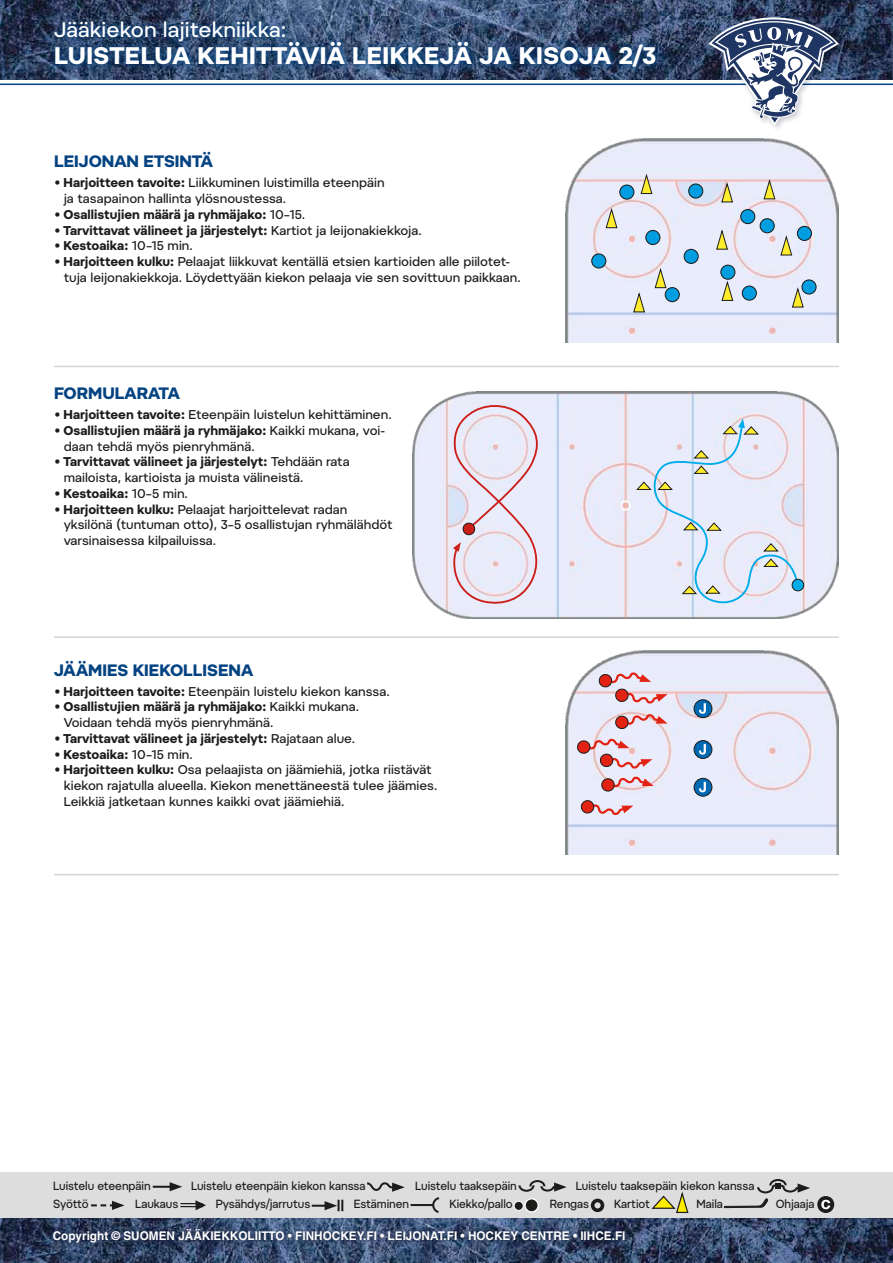
<style>
.page{position:relative;width:893px;height:1263px;background:#fff}
.page>*{position:absolute;margin:0;border:0;box-sizing:border-box;transform-origin:0 0}
.t1{font:700 24px "Pepi";letter-spacing:.02em;color:#fff}
.t2{font:500 21px "Pepi";color:#fff}
.t3{font:700 16.5px "Pepi";color:#044382}
.t4{font:500 12.75px/15.8px "Pepi";color:#1c1c1a}
.t5{font:700 12.75px "Pepi";color:#1c1c1a}
.t6{font:700 12px "Helvetica";color:#fff}
.t7{font:500 11.85px "Pepi";letter-spacing:-.005em;color:#1c1c1a;scale:.92 1}
.s1{font-weight:700}
.s2{font-weight:500}
.s3{font-family:"Helvetica Neue";font-size:18px;color:#1c1c1a}
</style>
<div class="page">
<div style="left:0;top:1172px;width:893px;height:78px;background:#ddd"></div>
<div style="left:514px;top:1201px;width:9px;height:9px;background:#1c1c1a;border-radius:50%"></div>
<div style="left:514px;top:1201px;width:10px;height:10px;border:1px solid #fff;border-radius:50%"></div>
<svg style="left:525px;top:1199px;width:13px;height:13px"></svg>
<div style="left:524px;top:1198px;width:15px;height:14px;border:1px solid #fff;border-radius:50%"></div>
<svg style="left:651px;top:1192px;width:38px;height:21px"></svg>
<svg style="left:518px;top:1180px;width:49px;height:12px"></svg>
<hr style="left:153px;top:1186px;width:20px;height:2px;background:#1c1c1a">
<svg style="left:170px;top:1182px;width:12px;height:9px"></svg>
<svg style="left:91px;top:1201px;width:34px;height:9px"></svg>
<svg style="left:180px;top:1200px;width:26px;height:10px"></svg>
<div style="left:591px;top:1199px;width:13px;height:13px;border:4px solid #1c1c1a;border-radius:50%"></div>
<svg style="left:724px;top:1179px;width:110px;height:34px"></svg>
<svg style="left:312px;top:1200px;width:31px;height:11px"></svg>
<hr style="left:411px;top:1204px;width:22px;height:2px;background:#1c1c1a">
<svg style="left:430px;top:1197px;width:10px;height:16px"></svg>
<svg style="left:367px;top:1182px;width:38px;height:10px"></svg>
<img style="left:0;top:0;width:893px;height:80px">
<img style="left:0;top:1218px;width:893px;height:45px">
<div style="left:51px;top:1227px;width:582px;height:24px;background:#18223f;opacity:.75"></div>
<div style="left:50px;top:1225px;width:578px;height:21px;background:#18223f;opacity:.75"></div>
<hr style="left:0;top:84px;width:893px;height:1px;background:#044381">
<div style="left:707px;top:16px;width:139px;height:117px;background:#18223f;opacity:.15"></div>
<div style="left:704px;top:12px;width:140px;height:119px;background:#18223f;opacity:.15"></div>
<svg style="left:708px;top:17px;width:131px;height:109px"></svg>
<div style="left:50px;top:17px;width:616px;height:60px;background:#044381;opacity:.75"></div>
<div style="left:49px;top:16px;width:612px;height:56px;background:#044381;opacity:.75"></div>
<img style="left:566px;top:139px;width:273px;height:204px">
<div style="left:742px;top:286px;width:14px;height:14px;background:#009de1;border-radius:50%"></div>
<div style="left:742px;top:286px;width:15px;height:15px;border:1px solid #1c1c1a;border-radius:50%"></div>
<div style="left:802px;top:280px;width:14px;height:14px;background:#009de1;border-radius:50%"></div>
<div style="left:801px;top:279px;width:16px;height:16px;border:1px solid #1c1c1a;border-radius:50%"></div>
<div style="left:797px;top:226px;width:14px;height:14px;background:#009de1;border-radius:50%"></div>
<div style="left:797px;top:226px;width:15px;height:15px;border:1px solid #1c1c1a;border-radius:50%"></div>
<div style="left:760px;top:219px;width:14px;height:14px;background:#009de1;border-radius:50%"></div>
<div style="left:760px;top:218px;width:15px;height:15px;border:1px solid #1c1c1a;border-radius:50%"></div>
<div style="left:721px;top:265px;width:14px;height:14px;background:#009de1;border-radius:50%"></div>
<div style="left:720px;top:265px;width:15px;height:15px;border:1px solid #1c1c1a;border-radius:50%"></div>
<div style="left:741px;top:210px;width:14px;height:14px;background:#009de1;border-radius:50%"></div>
<div style="left:740px;top:209px;width:15px;height:15px;border:1px solid #1c1c1a;border-radius:50%"></div>
<div style="left:689px;top:184px;width:14px;height:14px;background:#009de1;border-radius:50%"></div>
<div style="left:688px;top:183px;width:15px;height:16px;border:1px solid #1c1c1a;border-radius:50%"></div>
<div style="left:684px;top:249px;width:14px;height:14px;background:#009de1;border-radius:50%"></div>
<div style="left:684px;top:249px;width:15px;height:15px;border:1px solid #1c1c1a;border-radius:50%"></div>
<div style="left:665px;top:288px;width:14px;height:14px;background:#009de1;border-radius:50%"></div>
<div style="left:665px;top:287px;width:15px;height:15px;border:1px solid #1c1c1a;border-radius:50%"></div>
<div style="left:646px;top:230px;width:14px;height:15px;background:#009de1;border-radius:50%"></div>
<div style="left:645px;top:230px;width:15px;height:15px;border:1px solid #1c1c1a;border-radius:50%"></div>
<div style="left:592px;top:254px;width:14px;height:14px;background:#009de1;border-radius:50%"></div>
<div style="left:591px;top:253px;width:15px;height:15px;border:1px solid #1c1c1a;border-radius:50%"></div>
<div style="left:620px;top:185px;width:14px;height:14px;background:#009de1;border-radius:50%"></div>
<div style="left:619px;top:185px;width:15px;height:15px;border:1px solid #1c1c1a;border-radius:50%"></div>
<svg style="left:605px;top:209px;width:13px;height:19px"></svg>
<svg style="left:640px;top:174px;width:13px;height:20px"></svg>
<svg style="left:721px;top:183px;width:12px;height:20px"></svg>
<svg style="left:763px;top:180px;width:13px;height:20px"></svg>
<svg style="left:780px;top:236px;width:13px;height:20px"></svg>
<svg style="left:716px;top:230px;width:12px;height:20px"></svg>
<svg style="left:654px;top:269px;width:13px;height:19px"></svg>
<svg style="left:633px;top:293px;width:12px;height:20px"></svg>
<svg style="left:721px;top:281px;width:13px;height:20px"></svg>
<svg style="left:791px;top:288px;width:13px;height:20px"></svg>
<img style="left:413px;top:391px;width:426px;height:228px">
<svg style="left:450px;top:402px;width:94px;height:203px;background:#e6dce9"></svg>
<svg style="left:635px;top:418px;width:170px;height:190px;background:#dfe4f1"></svg>
<img style="left:566px;top:651px;width:273px;height:204px">
<svg style="left:614px;top:713px;width:54px;height:16px"></svg>
<svg style="left:579px;top:800px;width:54px;height:16px"></svg>
<svg style="left:597px;top:671px;width:71px;height:34px;background:#e1bcc3"></svg>
<svg style="left:576px;top:737px;width:78px;height:55px;background:#e2c3cb"></svg>
<div style="left:694px;top:700px;width:18px;height:18px;background:#0069b4;border-radius:50%"></div>
<div style="left:694px;top:699px;width:18px;height:19px;border:1px solid #1c1c1a;border-radius:50%"></div>
<svg style="left:699px;top:703px;width:7px;height:11px"></svg>
<svg style="left:694px;top:740px;width:18px;height:18px"></svg>
<div style="left:694px;top:740px;width:18px;height:19px;border:1px solid #1c1c1a;border-radius:50%"></div>
<svg style="left:699px;top:744px;width:7px;height:10px"></svg>
<svg style="left:694px;top:778px;width:18px;height:18px"></svg>
<div style="left:694px;top:778px;width:18px;height:19px;border:1px solid #1c1c1a;border-radius:50%"></div>
<svg style="left:699px;top:782px;width:7px;height:10px"></svg>
<hr style="left:54px;top:366px;width:785px;height:1px;background:#d7d6d5">
<hr style="left:54px;top:636px;width:785px;height:2px;background:#d7d6d5">
<hr style="left:54px;top:874px;width:785px;height:1px;background:#d7d6d5">
<h2 class="t2" style="left:54px;top:17px;width:234px">Jääkiekon lajitekniikka:</h2>
<h1 class="t1" style="left:54px;top:41px;width:604px">Luistelua KEHITTÄVIÄ leikkejä ja kisoja 2/3</h1>
<p class="t3" style="left:54px;top:152px;width:161px">Leijonan etsintä</p>
<p class="t4" style="left:64px;top:175px;width:322px;text-indent:-9px"><span class="s1">• Harjoitteen tavoite:</span> Liikkuminen luistimilla eteenpäin ja tasapainon hallinta ylösnoustessa.</p>
<p class="t5" style="left:55px;top:207px;width:252px">• Osallistujien määrä ja ryhmäjako: <span class="s2">10–15.</span></p>
<p class="t5" style="left:55px;top:222px;width:368px">• Tarvittavat välineet ja järjestelyt: <span class="s2">Kartiot ja leijonakiekkoja.</span></p>
<p class="t5" style="left:55px;top:238px;width:139px">• Kestoaika: <span class="s2">10–15 min.</span></p>
<p class="t4" style="left:64px;top:254px;width:458px;text-indent:-9px"><span class="s1">• Harjoitteen kulku:</span> Pelaajat liikkuvat kentällä etsien kartioiden alle piilotet&shy;tuja leijonakiekkoja. Löydettyään kiekon pelaaja vie sen sovittuun paikkaan.</p>
<p class="t3" style="left:54px;top:383px;width:127px">Formularata</p>
<p class="t4" style="left:55px;top:407px;width:338px"><span class="s1">• Harjoitteen tavoite:</span> Eteenpäin luistelun kehittäminen.</p>
<p class="t4" style="left:64px;top:422px;width:323px;text-indent:-9px"><span class="s1">• Osallistujien määrä ja ryhmäjako:</span> Kaikki mukana, voi&shy;daan tehdä myös pienryhmänä.</p>
<p class="t4" style="left:64px;top:454px;width:287px;text-indent:-9px"><span class="s1">• Tarvittavat välineet ja järjestelyt:</span> Tehdään rata mailoista, kartioista ja muista välineistä.</p>
<p class="t5" style="left:55px;top:486px;width:135px">• Kestoaika: <span class="s2">10–5 min.</span></p>
<p class="t4" style="left:64px;top:501px;width:330px;text-indent:-9px"><span class="s1">• Harjoitteen kulku:</span> Pelaajat harjoittelevat radan yksilönä (tuntuman otto), 3–5 osallistujan ryhmälähdöt varsinaisessa kilpailuissa.</p>
<p class="t3" style="left:54px;top:660px;width:13px">Jääm</p>
<p class="t3" style="left:102px;top:660px;width:152px">ies kiekollisena</p>
<p class="t4" style="left:55px;top:683px;width:336px"><span class="s1">• Harjoitteen tavoite:</span> Eteenpäin luistelu kiekon kanssa.</p>
<p class="t4" style="left:64px;top:699px;width:297px;text-indent:-9px"><span class="s1">• Osallistujien määrä ja ryhmäjako:</span> Kaikki mukana.<br>Voidaan tehdä myös pienryhmänä.</p>
<p class="t5" style="left:55px;top:730px;width:302px">• Tarvittavat välineet ja järjestelyt: <span class="s2">Rajataan alue.</span></p>
<p class="t5" style="left:55px;top:746px;width:139px">• Kestoaika: <span class="s2">10–15 min.</span></p>
<p class="t4" style="left:64px;top:762px;width:375px;text-indent:-9px"><span class="s1">• Harjoitteen kulku:</span> Osa pelaajista on jäämiehiä, jotka riistävät kiekon rajatulla alueella. Kiekon menettäneestä tulee jäämies.<br>Leikkiä jatketaan kunnes kaikki ovat jäämiehiä.</p>
<p class="t7" style="left:53px;top:1179px;width:107px">Luistelu eteenpäin</p>
<p class="t7" style="left:191px;top:1179px;width:191px">Luistelu eteenpäin kiekon kanssa</p>
<p class="t7" style="left:415px;top:1179px;width:112px">Luistelu taaksepäin</p>
<p class="t7" style="left:576px;top:1179px;width:196px">Luistelu taaksepäin kiekon kanssa</p>
<p class="t7" style="left:53px;top:1197px;width:40px">Syöttö</p>
<p class="t7" style="left:135px;top:1197px;width:49px">Laukaus</p>
<p class="t7" style="left:216px;top:1197px;width:104px">Pysähdys/jarrutus</p>
<p class="t7" style="left:354px;top:1197px;width:62px">Estäminen</p>
<p class="t7" style="left:449px;top:1197px;width:70px">Kiekko/pallo</p>
<p class="t7" style="left:550px;top:1197px;width:44px">Rengas</p>
<p class="t7" style="left:614px;top:1197px;width:41px">Kartiot</p>
<p class="t7" style="left:697px;top:1197px;width:30px">Maila</p>
<p class="t7" style="left:776px;top:1197px;width:44px">Ohjaaja</p>
<p class="t6" style="left:53px;top:1229px;width:574px">COPYRIGHT © SUOMEN JÄÄKIEKKOLIITTO • FINHOCKEY.FI • LEI<span class="s3">2</span>JONAT.FI • HOCKEY CENTRE • IIHCE.FI</p>
</div>
